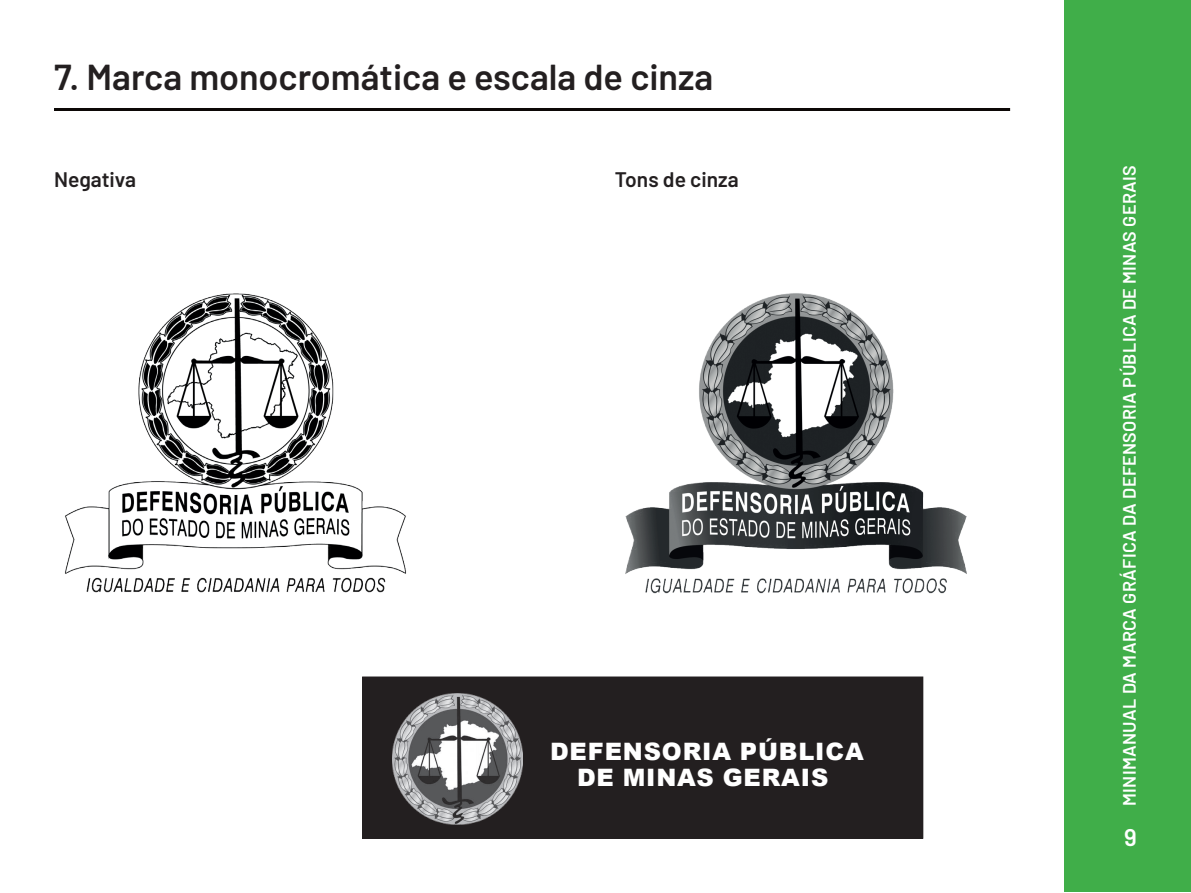
<style>
.page{position:relative;width:1191px;height:893px;background:#fff}
.page>*{position:absolute;margin:0;border:0;box-sizing:border-box;transform-origin:0 0}
.t1{font:600 36px "Barlow";color:#231f20}
.t2{font:900 24px/25.5px "Arial";letter-spacing:.035em;color:#fff;text-align:center}
.t3{font:600 24px "Barlow";color:#fff}
.t4{font:600 21px "Barlow";color:#231f20}
.t5{font:600 18px "Barlow";letter-spacing:.02em;color:#fff}
</style>
<div class="page">
<div style="left:1064px;top:1px;width:126px;height:891px;background:#40ae49"></div>
<hr style="left:54px;top:108px;width:956px;height:3px;background:#0c0806">
<div style="left:362px;top:677px;width:560px;height:161px;background:#231f20"></div>
<img style="left:65px;top:293px;width:341px;height:300px">
<img style="left:625px;top:293px;width:342px;height:301px">
<img style="left:392px;top:693px;width:130px;height:131px">
<h1 class="t1" style="left:54px;top:51px;width:661px">7. Marca monocromática e escala de cinza</h1>
<p class="t4" style="left:54px;top:164px;width:84px">Negativa</p>
<p class="t4" style="left:615px;top:164px;width:125px">Tons de cinza</p>
<h2 class="t2" style="left:550px;top:738px;width:315px">DEFENSORIA PÚBLICA<br>DE MINAS GERAIS</h2>
<p class="t5" style="left:1116px;top:806px;width:643px;rotate:-90deg">MINIMANUAL DA MARCA GRÁFICA DA DEFENSORIA PÚBLICA DE MINAS GERAIS</p>
<h2 class="t3" style="left:1124px;top:820px;width:14px">9</h2>
</div>
